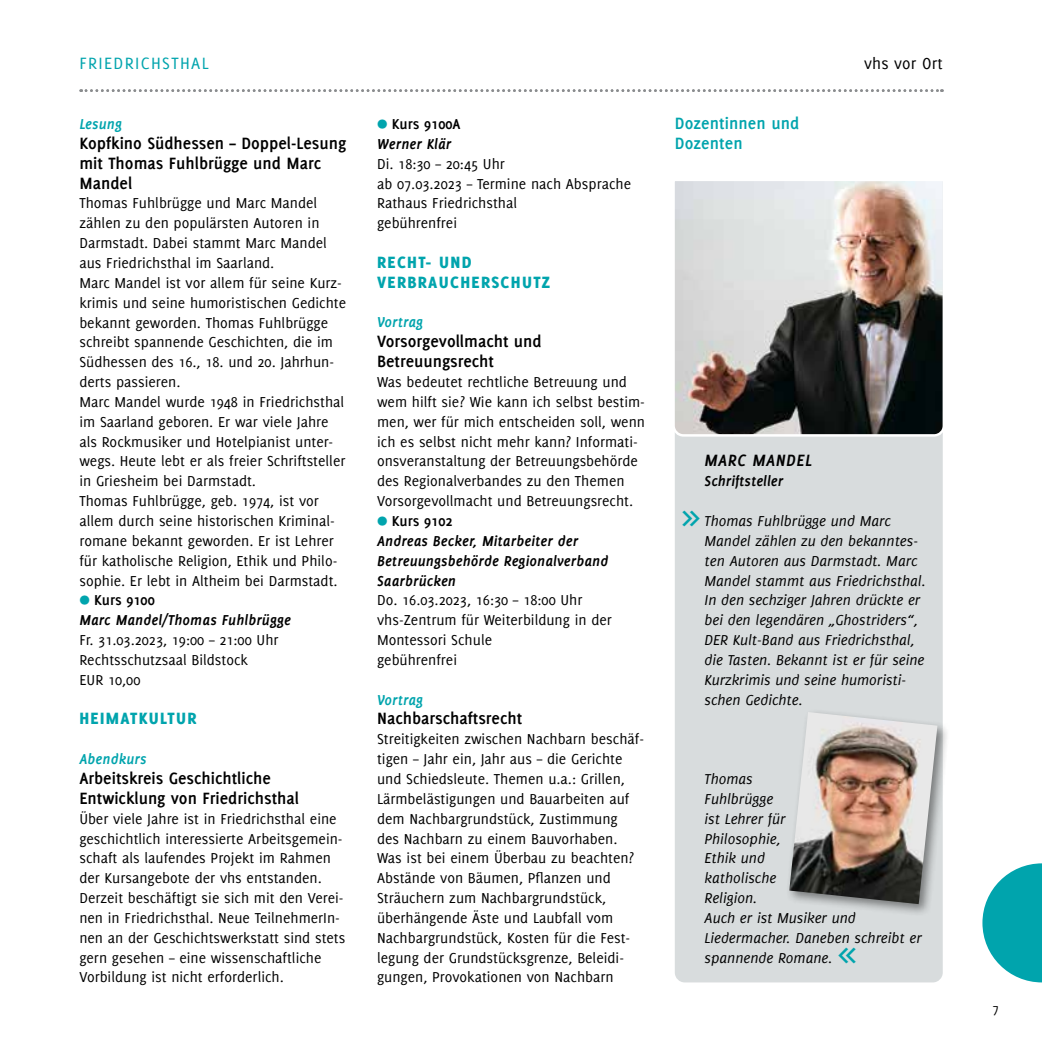
<style>
.page{position:relative;width:1042px;height:1042px;background:#fff}
.page>*{position:absolute;margin:0;border:0;box-sizing:border-box;transform-origin:0 0}
.t1{font:42px "Delicious";color:#00a4ad}
.t2{font:700 17.85px/19.8px "Delicious";color:#000}
.t3{font:800 17.85px/19.8px "Delicious";letter-spacing:.075em;color:#00a4ad}
.t4{font:700 17.85px/19.8px "Delicious";letter-spacing:.005em;color:#00a4ad}
.t5{font:17.85px "Delicious";letter-spacing:.075em;color:#00a4ad}
.t6{font:italic 700 17.85px "Delicious";letter-spacing:.025em;color:#000}
.t7{font:17.32px "Delicious";letter-spacing:.01em;color:#000}
.t8{font:15.75px/19.8px "Delicious";color:#000}
.t9{font:italic 15.75px/19.8px "Delicious";color:#000}
.t10{font:italic 700 15.75px/19.8px "Delicious";color:#000}
.t11{font:italic 700 15.75px "Delicious";letter-spacing:.005em;color:#00a4ad}
.t12{font:14px "Delicious";color:#000}
.s1{font-weight:700;color:#00a4ad}
.s2{font-weight:700}
.s3{font-weight:700;font-style:italic}
.s4{font-style:normal;color:#00a4ad}
.s5{font-style:normal}
</style>
<div class="page">
<svg style="left:982px;top:863px;width:60px;height:119px"></svg>
<svg style="left:81px;top:89px;width:861px;height:3px"></svg>
<div style="left:675px;top:357px;width:268px;height:625px;background:#d8dcdd;border-radius:10px"></div>
<img style="left:675px;top:181px;width:268px;height:256px">
<div style="left:785px;top:708px;width:165px;height:209px;background:#000;opacity:.45"></div>
<img style="left:789px;top:712px;width:148px;height:192px">
<p class="t5" style="left:79px;top:54px;width:131px">FRIEDRICHSTHAL</p>
<p class="t11" style="left:79px;top:115px;width:44px">Lesung</p>
<p class="t2" style="left:79px;top:133px;width:268px">Kopfkino Südhessen – Doppel-Lesung mit Thomas Fuhlbrügge und Marc<br>Mandel</p>
<p class="t8" style="left:79px;top:193px;width:268px">Thomas Fuhlbrügge und Marc Mandel zählen zu den populärsten Autoren in Darmstadt. Dabei stammt Marc Mandel aus Friedrichsthal im Saarland.<br>Marc Mandel ist vor allem für seine Kurz&shy;krimis und seine humoristischen Gedichte bekannt geworden. Thomas Fuhlbrügge schreibt spannende Geschichten, die im Südhessen des 16., 18. und 20. Jahrhun&shy;derts passieren.<br>Marc Mandel wurde 1948 in Friedrichsthal im Saarland geboren. Er war viele Jahre als Rockmusiker und Hotelpianist unter&shy;wegs. Heute lebt er als freier Schriftsteller in Griesheim bei Darmstadt.<br>Thomas Fuhlbrügge, geb. 1974, ist vor allem durch seine historischen Kriminal&shy;romane bekannt geworden. Er ist Lehrer für katholische Religion, Ethik und Philo&shy;sophie. Er lebt in Altheim bei Darmstadt. <span class="s1">≈</span> <span class="s2">Kurs 9100<br></span><span class="s3">Marc Mandel/Thomas Fuhlbrügge</span></p>
<p class="t8" style="left:79px;top:630px;width:201px">Fr. 31.03.2023, 19:00 – 21:00 Uhr<br>Rechtsschutzsaal Bildstock<br>EUR 10,00</p>
<p class="t3" style="left:79px;top:708px;width:119px">HEIMATKULTUR</p>
<p class="t11" style="left:79px;top:750px;width:69px">Abendkurs</p>
<p class="t2" style="left:79px;top:768px;width:221px">Arbeitskreis Geschichtliche<br>Entwicklung von Friedrichsthal</p>
<p class="t8" style="left:79px;top:808px;width:267px">Über viele Jahre ist in Friedrichsthal eine geschichtlich interessierte Arbeitsgemein&shy;schaft als laufendes Projekt im Rahmen der Kursangebote der vhs entstanden.<br>Derzeit beschäftigt sie sich mit den Verei&shy;nen in Friedrichsthal. Neue TeilnehmerIn&shy;nen an der Geschichtswerkstatt sind stets gern gesehen – eine wissenschaftliche Vorbildung ist nicht erforderlich.</p>
<p class="t10" style="left:377px;top:114px;width:85px"><span class="s4">≈</span> <span class="s5">Kurs 9100A<br></span>Werner Klär</p>
<p class="t8" style="left:377px;top:153px;width:255px">Di. 18:30 – 20:45 Uhr<br>ab 07.03.2023 – Termine nach Absprache<br>Rathaus Friedrichsthal<br>gebührenfrei</p>
<p class="t3" style="left:377px;top:252px;width:175px">RECHT- UND<br>VERBRAUCHERSCHUTZ</p>
<p class="t11" style="left:377px;top:313px;width:48px">Vortrag</p>
<p class="t2" style="left:377px;top:331px;width:166px">Vorsorgevollmacht und<br>Betreuungsrecht</p>
<p class="t8" style="left:377px;top:372px;width:269px">Was bedeutet rechtliche Betreuung und wem hilft sie? Wie kann ich selbst bestim&shy;men, wer für mich entscheiden soll, wenn ich es selbst nicht mehr kann? Informati&shy;onsveranstaltung der Betreuungsbehörde des Regionalverbandes zu den Themen Vorsorgevollmacht und Betreuungsrecht. <span class="s1">≈</span> <span class="s2">Kurs 9102<br></span><span class="s3">Andreas Becker, Mitarbeiter der Betreuungsbehörde Regionalverband Saarbrücken</span></p>
<p class="t8" style="left:377px;top:590px;width:236px">Do. 16.03.2023, 16:30 – 18:00 Uhr vhs-Zentrum für Weiterbildung in der<br>Montessori Schule<br>gebührenfrei</p>
<p class="t11" style="left:377px;top:690px;width:48px">Vortrag</p>
<p class="t2" style="left:377px;top:708px;width:147px">Nachbarschaftsrecht</p>
<p class="t8" style="left:377px;top:729px;width:268px">Streitigkeiten zwischen Nachbarn beschäf&shy;tigen – Jahr ein, Jahr aus – die Gerichte und Schiedsleute. Themen u.a.: Grillen, Lärmbelästigungen und Bauarbeiten auf dem Nachbargrundstück, Zustimmung<br>des Nachbarn zu einem Bauvorhaben.<br>Was ist bei einem Überbau zu beachten?<br>Abstände von Bäumen, Pflanzen und Sträuchern zum Nachbargrundstück, überhängende Äste und Laubfall vom Nachbargrundstück, Kosten für die Fest&shy;legung der Grundstücksgrenze, Beleidi&shy;gungen, Provokationen von Nachbarn</p>
<p class="t4" style="left:675px;top:113px;width:126px">Dozentinnen und<br>Dozenten</p>
<p class="t7" style="left:864px;top:54px;width:80px">vhs vor Ort</p>
<p class="t6" style="left:704px;top:450px;width:109px">MARC MANDEL</p>
<p class="t10" style="left:704px;top:471px;width:80px">Schriftsteller</p>
<h1 class="t1" style="left:680px;top:492px;width:22px">»</h1>
<p class="t9" style="left:704px;top:511px;width:223px">Thomas Fuhlbrügge und Marc<br>Mandel zählen zu den bekanntes&shy;ten Autoren aus Darmstadt. Marc<br>Mandel stammt aus Friedrichsthal.<br>In den sechziger Jahren drückte er bei den legendären „Ghostriders“,<br>DER Kult-Band aus Friedrichsthal, die Tasten. Bekannt ist er für seine<br>Kurzkrimis und seine humoristi&shy;schen Gedichte.</p>
<p class="t9" style="left:704px;top:769px;width:219px">Thomas<br>Fuhlbrügge<br>ist Lehrer für<br>Philosophie,<br>Ethik und<br>katholische<br>Religion.<br>Auch er ist Musiker und<br>Liedermacher. Daneben schreibt er spannende Romane.</p>
<h1 class="t1" style="left:837px;top:928px;width:22px">«</h1>
<p class="t12" style="left:992px;top:1001px;width:8px">7</p>
</div>
